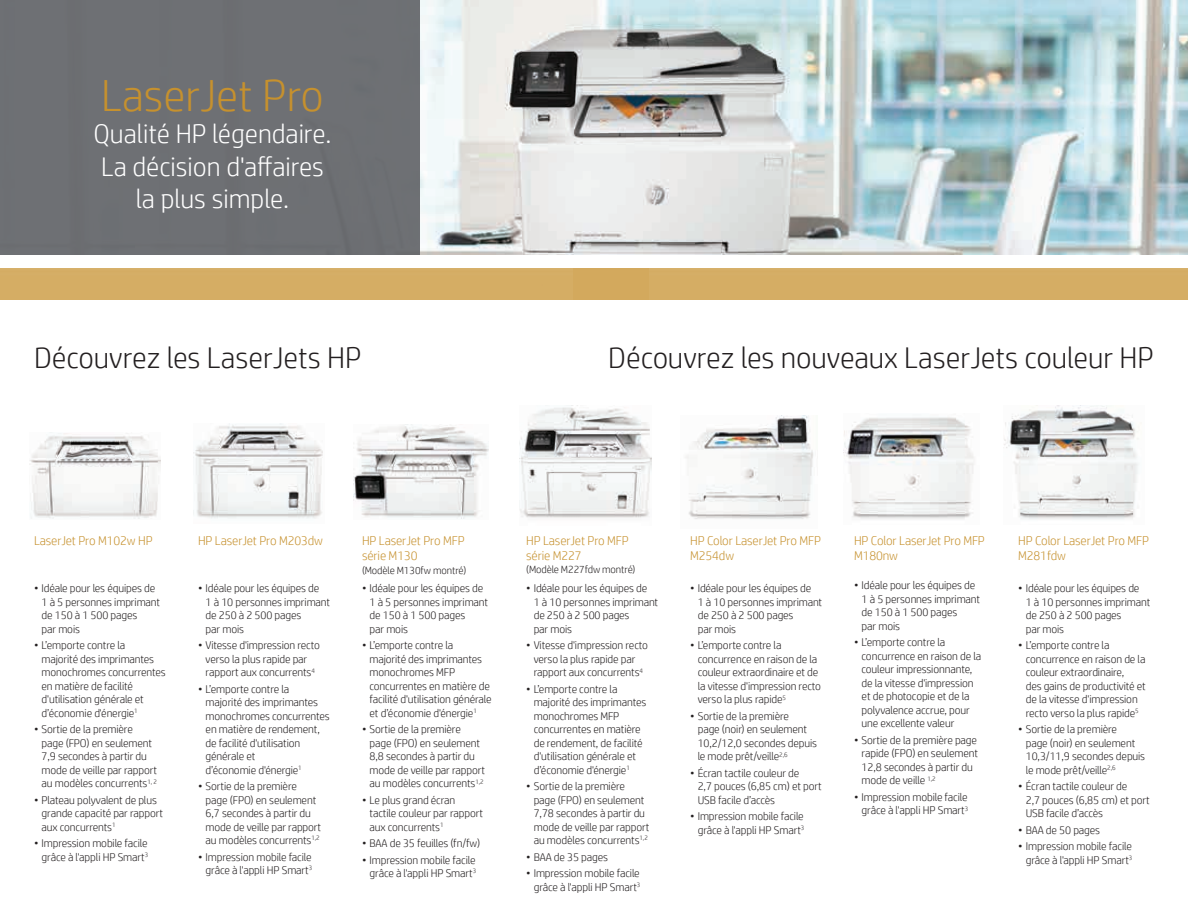
<style>
.page{position:relative;width:1188px;height:918px;background:#fff}
.page>*{position:absolute;margin:0;border:0;box-sizing:border-box;transform-origin:0 0}
.t1{font:300 45px "HP Simplified";color:#c6912e}
.t2{font:300 30px "HP Simplified";color:#231f20}
.t3{font:300 27px/32.4px "HP Simplified";color:#fff;text-align:center}
.Subhead_14_16_bold_b{font:300 12.75px/15px "HP Simplified";letter-spacing:-.01em;color:#c6912e}
.t4{font:300 11.25px/13.5px "HP Simplified";letter-spacing:-.01em;color:#231f20}
.Subhead_14_16_bold_b-2{font:300 10.5px "HP Simplified";letter-spacing:-.01em;color:#231f20}
</style>
<div class="page">
<img style="left:353px;top:424px;width:136px;height:95px">
<img style="left:29px;top:432px;width:132px;height:87px">
<img style="left:685px;top:416px;width:128px;height:103px">
<img style="left:194px;top:424px;width:129px;height:95px">
<img style="left:520px;top:407px;width:132px;height:111px">
<img style="left:1004px;top:405px;width:134px;height:115px">
<img style="left:420px;top:0;width:768px;height:254px">
<div style="left:0;top:0;width:420px;height:254px;background:#6e7074"></div>
<img style="left:844px;top:417px;width:130px;height:102px">
<div style="left:0;top:269px;width:574px;height:30px;background:#d5ad64"></div>
<div style="left:574px;top:269px;width:614px;height:30px;background:#d5ad64"></div>
<p class="t1" style="left:101px;top:66px;width:224px">LaserJet Pro</p>
<p class="t3" style="left:94px;top:117px;width:240px">Qualité HP légendaire.</p>
<p class="t3" style="left:101px;top:150px;width:224px">La décision d'affaires la plus simple.</p>
<p class="t2" style="left:34px;top:338px;width:329px">Découvrez les LaserJets HP</p>
<p class="t2" style="left:608px;top:338px;width:547px">Découvrez les nouveaux LaserJets couleur HP</p>
<p class="Subhead_14_16_bold_b" style="left:34px;top:532px;width:120px">LaserJet Pro M102w HP</p>
<p class="Subhead_14_16_bold_b" style="left:198px;top:532px;width:127px">HP LaserJet Pro M203dw</p>
<p class="t4" style="left:42px;top:581px;width:120px;text-indent:-8px">• Idéale pour les équipes de<br>1 à 5 personnes imprimant de 150 à 1 500 pages<br>par mois</p>
<p class="t4" style="left:42px;top:638px;width:126px;text-indent:-8px">• L’emporte contre la<br>majorité des imprimantes monochromes concurrentes en matière de facilité d'utilisation générale et d’économie d'énergie<sup>1</sup></p>
<p class="t4" style="left:42px;top:722px;width:117px;text-indent:-8px">• Sortie de la première page (FPO) en seulement<br>7,9 secondes à partir du mode de veille par rapport au modèles concurrents<sup>1,</sup> <sup>2</sup></p>
<p class="t4" style="left:42px;top:793px;width:123px;text-indent:-8px">• Plateau polyvalent de plus grande capacité par rapport aux concurrents<sup>1</sup></p>
<p class="t4" style="left:34px;top:836px;width:116px;text-align:right">• Impression mobile facile grâce à l'appli HP Smart<sup>3</sup></p>
<p class="t4" style="left:206px;top:581px;width:126px;text-indent:-8px">• Idéale pour les équipes de<br>1 à 10 personnes imprimant de 250 à 2 500 pages<br>par mois</p>
<p class="t4" style="left:198px;top:638px;width:123px;text-align:center">• Vitesse d'impression recto verso la plus rapide par rapport aux concurrents<sup>4</sup></p>
<p class="t4" style="left:206px;top:682px;width:126px;text-indent:-8px">• L’emporte contre la<br>majorité des imprimantes monochromes concurrentes en matière de rendement, de facilité d'utilisation générale et<br>d’économie d'énergie<sup>1</sup></p>
<p class="t4" style="left:206px;top:779px;width:117px;text-indent:-8px">• Sortie de la première page (FPO) en seulement<br>6,7 secondes à partir du mode de veille par rapport au modèles concurrents<sup>1,2</sup></p>
<p class="t4" style="left:198px;top:850px;width:116px;text-align:right">• Impression mobile facile grâce à l'appli HP Smart<sup>3</sup></p>
<p class="Subhead_14_16_bold_b" style="left:362px;top:532px;width:104px">HP LaserJet Pro MFP série M130</p>
<p class="Subhead_14_16_bold_b-2" style="left:362px;top:563px;width:106px">(Modèle M130fw montré)</p>
<p class="t4" style="left:370px;top:581px;width:120px;text-indent:-8px">• Idéale pour les équipes de<br>1 à 5 personnes imprimant de 150 à 1 500 pages<br>par mois</p>
<p class="t4" style="left:370px;top:638px;width:124px;text-indent:-8px">• L’emporte contre la majorité des imprimantes monochromes MFP concurrentes en matière de facilité d'utilisation générale et d’économie d'énergie<sup>1</sup></p>
<p class="t4" style="left:370px;top:722px;width:117px;text-indent:-8px">• Sortie de la première page (FPO) en seulement<br>8,8 secondes à partir du mode de veille par rapport au modèles concurrents<sup>1,2</sup></p>
<p class="t4" style="left:370px;top:793px;width:115px;text-indent:-8px">• Le plus grand écran tactile couleur par rapport aux concurrents<sup>1</sup></p>
<p class="t4" style="left:362px;top:836px;width:120px">• BAA de 35 feuilles (fn/fw)</p>
<p class="t4" style="left:362px;top:853px;width:116px;text-align:right">• Impression mobile facile grâce à l'appli HP Smart<sup>3</sup></p>
<p class="Subhead_14_16_bold_b" style="left:526px;top:532px;width:104px">HP LaserJet Pro MFP série M227</p>
<p class="Subhead_14_16_bold_b-2" style="left:526px;top:563px;width:111px">(Modèle M227fdw montré)</p>
<p class="t4" style="left:534px;top:581px;width:126px;text-indent:-8px">• Idéale pour les équipes de<br>1 à 10 personnes imprimant de 250 à 2 500 pages<br>par mois</p>
<p class="t4" style="left:526px;top:638px;width:123px;text-align:center">• Vitesse d'impression recto verso la plus rapide par rapport aux concurrents<sup>4</sup></p>
<p class="t4" style="left:534px;top:682px;width:114px;text-indent:-8px">• L’emporte contre la majorité des imprimantes monochromes MFP concurrentes en matière de rendement, de facilité d'utilisation générale et d’économie d'énergie<sup>1</sup></p>
<p class="t4" style="left:534px;top:779px;width:117px;text-indent:-8px">• Sortie de la première page (FPO) en seulement<br>7,78 secondes à partir du mode de veille par rapport au modèles concurrents<sup>1,2</sup></p>
<p class="t4" style="left:526px;top:850px;width:83px">• BAA de 35 pages</p>
<p class="t4" style="left:526px;top:866px;width:116px;text-align:right">• Impression mobile facile grâce à l'appli HP Smart<sup>3</sup></p>
<p class="Subhead_14_16_bold_b" style="left:690px;top:532px;width:132px">HP Color LaserJet Pro MFP<br>M254dw</p>
<p class="t4" style="left:698px;top:581px;width:126px;text-indent:-8px">• Idéale pour les équipes de<br>1 à 10 personnes imprimant de 250 à 2 500 pages<br>par mois</p>
<p class="t4" style="left:698px;top:638px;width:125px;text-indent:-8px">• L’emporte contre la concurrence en raison de la couleur extraordinaire et de la vitesse d'impression recto verso la plus rapide<sup>5</sup></p>
<p class="t4" style="left:698px;top:709px;width:121px;text-indent:-8px">• Sortie de la première<br>page (noir) en seulement<br>10,2/12,0 secondes depuis le mode prêt/veille<sup>2,6</sup></p>
<p class="t4" style="left:698px;top:766px;width:126px;text-indent:-8px">• Écran tactile couleur de<br>2,7 pouces (6,85 cm) et port<br>USB facile d’accès</p>
<p class="t4" style="left:690px;top:809px;width:116px;text-align:right">• Impression mobile facile grâce à l'appli HP Smart<sup>3</sup></p>
<p class="Subhead_14_16_bold_b" style="left:854px;top:532px;width:132px">HP Color LaserJet Pro MFP<br>M180nw</p>
<p class="t4" style="left:862px;top:578px;width:120px;text-indent:-8px">• Idéale pour les équipes de<br>1 à 5 personnes imprimant de 150 à 1 500 pages<br>par mois</p>
<p class="t4" style="left:862px;top:635px;width:121px;text-indent:-8px">• L’emporte contre la concurrence en raison de la couleur impressionnante, de la vitesse d'impression et de photocopie et de la polyvalence accrue, pour une excellente valeur</p>
<p class="t4" style="left:862px;top:733px;width:118px;text-indent:-8px">• Sortie de la première page rapide (FPO) en seulement<br>12,8 secondes à partir du mode de veille <sup>1,2</sup></p>
<p class="t4" style="left:854px;top:790px;width:116px;text-align:right">• Impression mobile facile grâce à l'appli HP Smart<sup>3</sup></p>
<p class="Subhead_14_16_bold_b" style="left:1018px;top:532px;width:132px">HP Color LaserJet Pro MFP<br>M281fdw</p>
<p class="t4" style="left:1026px;top:581px;width:126px;text-indent:-8px">• Idéale pour les équipes de<br>1 à 10 personnes imprimant de 250 à 2 500 pages<br>par mois</p>
<p class="t4" style="left:1026px;top:638px;width:122px;text-indent:-8px">• L’emporte contre la concurrence en raison de la couleur extraordinaire,<br>des gains de productivité et de la vitesse d'impression recto verso la plus rapide<sup>5</sup></p>
<p class="t4" style="left:1026px;top:722px;width:121px;text-indent:-8px">• Sortie de la première<br>page (noir) en seulement<br>10,3/11,9 secondes depuis le mode prêt/veille<sup>2,6</sup></p>
<p class="t4" style="left:1026px;top:779px;width:126px;text-indent:-8px">• Écran tactile couleur de<br>2,7 pouces (6,85 cm) et port<br>USB facile d’accès</p>
<p class="t4" style="left:1018px;top:823px;width:83px">• BAA de 50 pages</p>
<p class="t4" style="left:1018px;top:839px;width:116px;text-align:right">• Impression mobile facile grâce à l'appli HP Smart<sup>3</sup></p>
</div>
